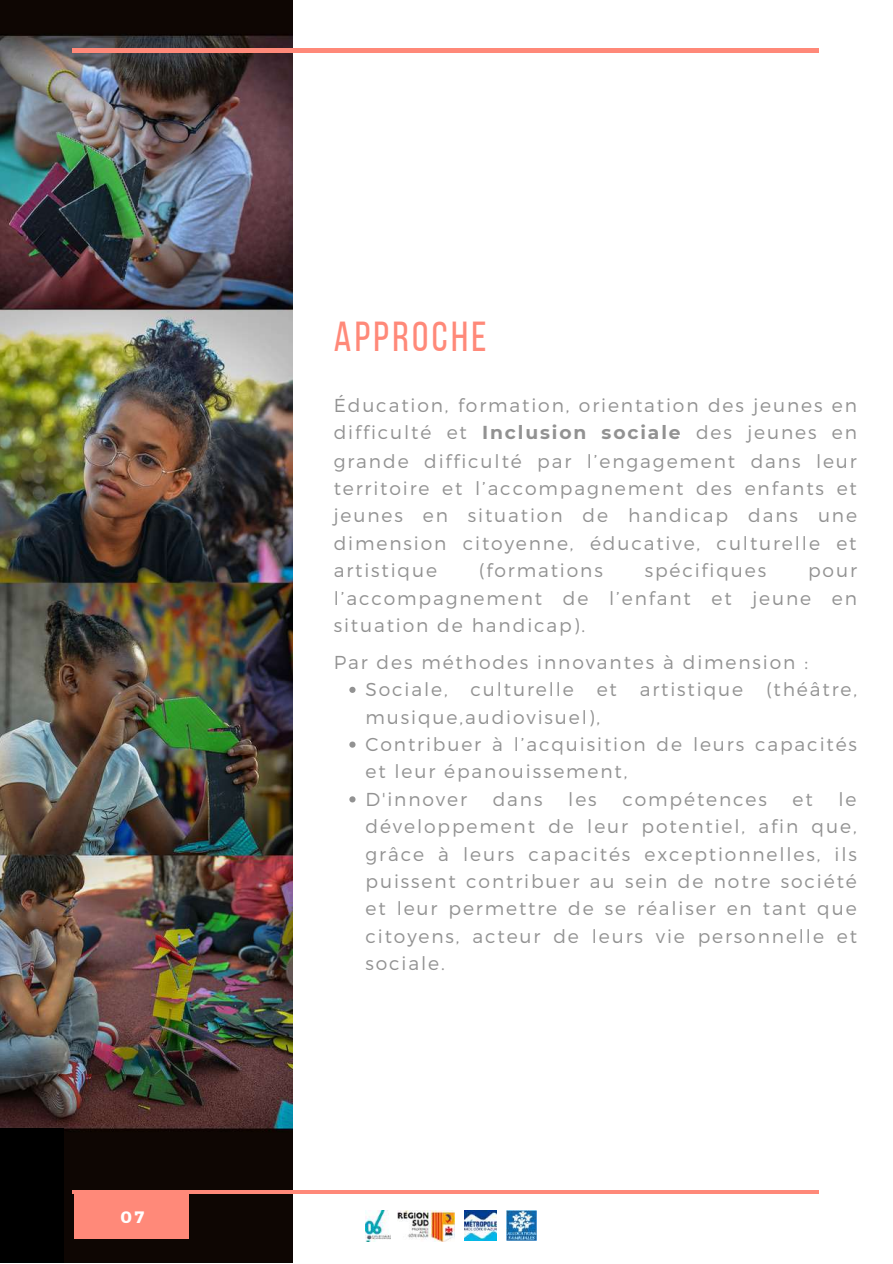
<style>
.page{position:relative;width:893px;height:1264px;background:#fff}
.page>*{position:absolute;margin:0;border:0;box-sizing:border-box;transform-origin:0 0}
.t1{font:41.85px "Bebas Neue";letter-spacing:.08em;color:#ff8979}
.t2{font:300 18.75px/27.3px "Montserrat";letter-spacing:.1em;color:#929292;text-align:justify}
.t3{font:700 16.5px "Montserrat";color:#fff}
.s1{font-weight:700}
</style>
<div class="page">
<img style="left:0;top:0;width:292px;height:1262px">
<hr style="left:72px;top:49px;width:747px;height:3px;background:#ff8979">
<div style="left:74px;top:1191px;width:115px;height:47px;background:#ff8979"></div>
<hr style="left:72px;top:1190px;width:747px;height:3px;background:#ff8979">
<div style="left:0;top:1128px;width:64px;height:134px;background:#000"></div>
<svg style="left:349px;top:686px;width:6px;height:7px"></svg>
<svg style="left:349px;top:741px;width:6px;height:6px"></svg>
<svg style="left:349px;top:796px;width:6px;height:6px"></svg>
<img style="left:365px;top:1210px;width:25px;height:31px">
<img style="left:397px;top:1210px;width:57px;height:31px">
<img style="left:464px;top:1210px;width:32px;height:30px">
<img style="left:506px;top:1210px;width:30px;height:30px">
<p class="t3" style="left:120px;top:1205px;width:25px">07</p>
<h1 class="t1" style="left:334px;top:319px;width:154px">APPROCHE</h1>
<p class="t2" style="left:334px;top:390px;width:525px">Éducation, formation, orientation des jeunes en difficulté et <span class="s1">Inclusion sociale</span> des jeunes en grande difficulté par l’engagement dans leur territoire et l’accompagnement des enfants et jeunes en situation de handicap dans une dimension citoyenne, éducative, culturelle et artistique</p>
<p class="t2" style="left:479px;top:556px;width:125px">(formations</p>
<p class="t2" style="left:644px;top:556px;width:123px">spécifiques</p>
<p class="t2" style="left:334px;top:556px;width:525px;text-indent:474px">pour l’accompagnement de l’enfant et jeune en situation de handicap).</p>
<p class="t2" style="left:334px;top:647px;width:476px">Par des méthodes innovantes à dimension :</p>
<p class="t2" style="left:365px;top:675px;width:493px;text-align:left">Sociale, culturelle et artistique (théâtre, musique,audiovisuel),<br>Contribuer à l’acquisition de leurs capacités et leur épanouissement,<br>D'innover</p>
<p class="t2" style="left:492px;top:784px;width:51px">dans</p>
<p class="t2" style="left:568px;top:784px;width:30px">les</p>
<p class="t2" style="left:622px;top:784px;width:146px">compétences</p>
<p class="t2" style="left:792px;top:784px;width:22px">et</p>
<p class="t2" style="left:365px;top:784px;width:493px;text-indent:473px">le développement de leur potentiel, afin que, grâce à leurs capacités exceptionnelles, ils puissent contribuer au sein de notre société et leur permettre de se réaliser en tant que citoyens, acteur de leurs vie personnelle et sociale.</p>
</div>
